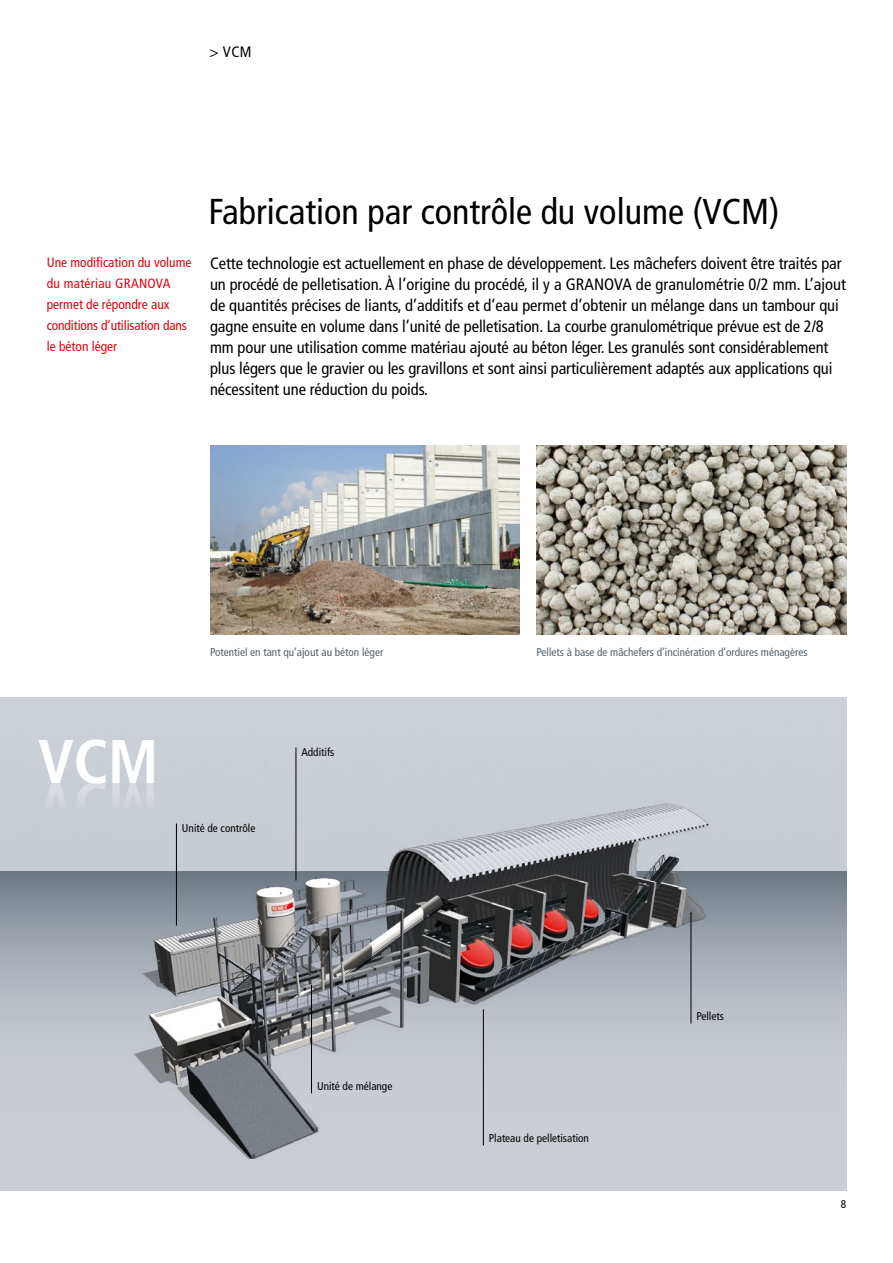
<style>
.page{position:relative;width:893px;height:1263px;background:#fff}
.page>*{position:absolute;margin:0;border:0;box-sizing:border-box;transform-origin:0 0}
.t1{font:700 condensed 61.8px "Frutiger LT Pro";color:#fff}
.t2{font:condensed 36px "Frutiger LT Pro";color:#000}
.t3{font:condensed 16.5px/21px "Frutiger LT Pro";letter-spacing:-.005em;color:#000}
.t4{font:condensed 15px "Frutiger LT Pro";color:#000}
.t5{font:condensed 13.5px/21px "Frutiger LT Pro";color:#e3000f}
.t6{font:condensed 11.25px "Frutiger LT Pro";color:#52606b}
.t7{font:condensed 11.25px "Frutiger LT Pro";color:#000}
</style>
<div class="page">
<img style="left:537px;top:446px;width:309px;height:189px">
<img style="left:210px;top:446px;width:310px;height:189px">
<div style="left:0;top:698px;width:846px;height:173px;background:#cbd0d6"></div>
<svg style="left:0;top:871px;width:846px;height:320px"></svg>
<img style="left:47px;top:783px;width:81px;height:376px">
<img style="left:128px;top:783px;width:622px;height:376px">
<hr style="left:296px;top:747px;width:1px;height:133px;background:#000">
<hr style="left:176px;top:823px;width:1px;height:102px;background:#000">
<hr style="left:483px;top:1009px;width:1px;height:136px;background:#000">
<hr style="left:691px;top:913px;width:1px;height:110px;background:#000">
<hr style="left:311px;top:985px;width:1px;height:108px;background:#000">
<p class="t4" style="left:209px;top:43px;width:44px">&gt; VCM</p>
<p class="t5" style="left:47px;top:252px;width:146px">Une modification du volume du matériau GRANOVA permet de répondre aux conditions d’utilisation dans le béton léger</p>
<h2 class="t2" style="left:208px;top:191px;width:572px">Fabrication par contrôle du volume (VCM)</h2>
<p class="t3" style="left:210px;top:253px;width:638px">Cette technologie est actuellement en phase de développement. Les mâchefers doivent être traités par un procédé de pelletisation. À l’origine du procédé, il y a GRANOVA de granulométrie 0/2 mm. L’ajout de quantités précises de liants, d’additifs et d’eau permet d’obtenir un mélange dans un tambour qui gagne ensuite en volume dans l’unité de pelletisation. La courbe granulométrique prévue est de 2/8 mm pour une utilisation comme matériau ajouté au béton léger. Les granulés sont considérablement plus légers que le gravier ou les gravillons et sont ainsi particulièrement adaptés aux applications qui nécessitent une réduction du poids.</p>
<p class="t6" style="left:210px;top:646px;width:175px">Potentiel en tant qu’ajout au béton léger</p>
<p class="t6" style="left:537px;top:646px;width:272px">Pellets à base de mâchefers d’incinération d’ordures ménagères</p>
<h1 class="t1" style="left:38px;top:725px;width:122px">VCM</h1>
<p class="t7" style="left:301px;top:745px;width:34px">Additifs</p>
<p class="t7" style="left:182px;top:821px;width:75px">Unité de contrôle</p>
<p class="t7" style="left:317px;top:1079px;width:77px">Unité de mélange</p>
<p class="t7" style="left:489px;top:1131px;width:102px">Plateau de pelletisation</p>
<p class="t7" style="left:696px;top:1010px;width:29px">Pellets</p>
<p class="t7" style="left:841px;top:1198px;width:7px">8</p>
</div>
